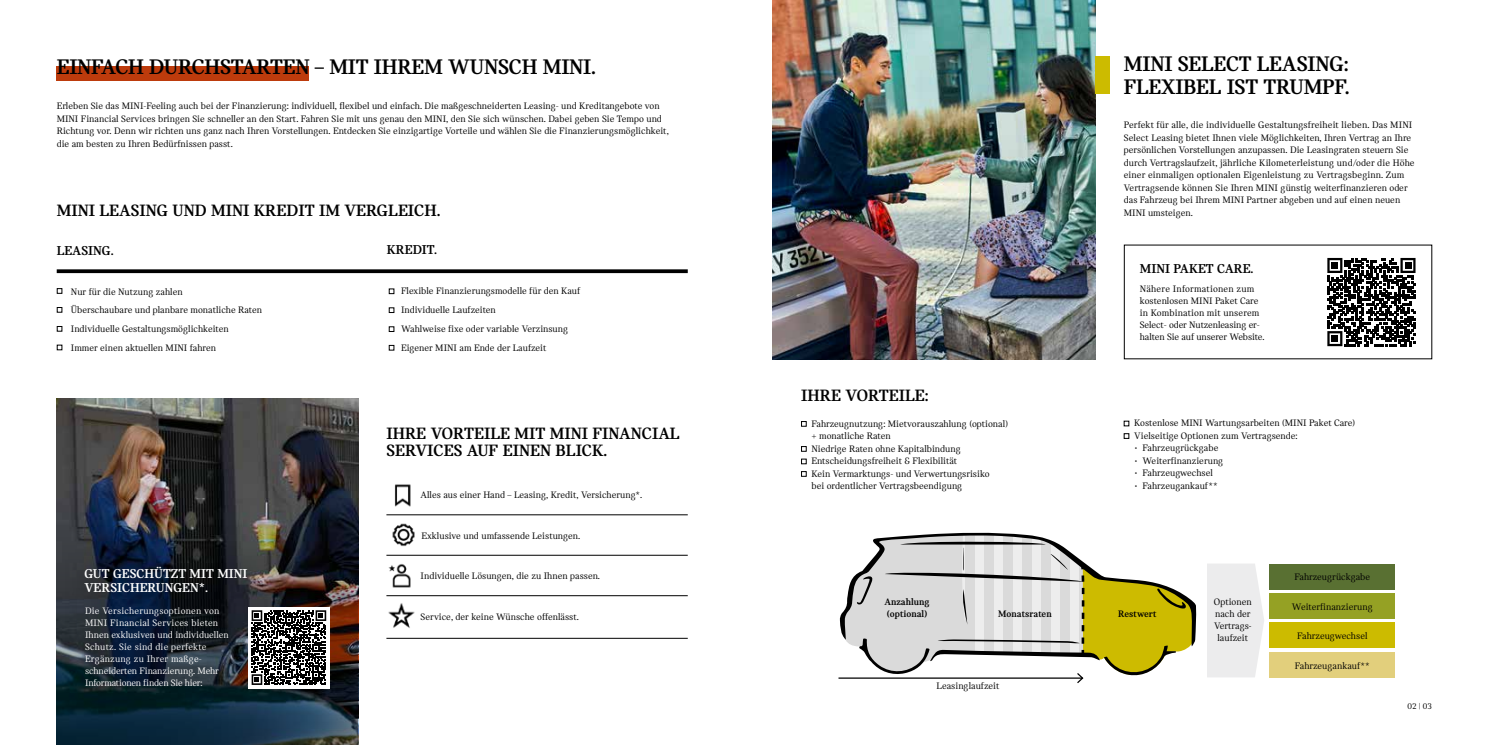
<style>
.page{position:relative;width:1489px;height:745px;background:#fff}
.page>*{position:absolute;margin:0;border:0;box-sizing:border-box;transform-origin:0 0}
.t1{font:700 22.5px/22.5px "MINI Serif";letter-spacing:-.01em;color:#000}
.t2{font:700 17.5px/17.5px "MINI Serif";color:#000}
.t3{font:700 13.75px/13.8px "MINI Serif";color:#fff}
.t4{font:700 13.75px "MINI Serif";color:#000}
.t5{font:10px/12.5px "MINI Serif";color:#000}
.t6{font:10px/12px "MINI Serif";letter-spacing:.01em;color:#fff}
.t7{font:700 10px/12px "MINI Serif";color:#000}
.t8{font:8.75px "MINI Serif";color:#000}
</style>
<div class="page">
<img style="left:772px;top:0;width:323px;height:359px">
<div style="left:1095px;top:57px;width:14px;height:37px;background:#cb0"></div>
<div style="left:56px;top:66px;width:253px;height:14px;background:#bd3b0c"></div>
<hr style="left:838px;top:677px;width:244px;height:1px;background:#000">
<svg style="left:839px;top:532px;width:357px;height:151px"></svg>
<svg style="left:1207px;top:564px;width:57px;height:113px;background:#ededee"></svg>
<div style="left:1269px;top:622px;width:125px;height:25px;background:#cb0"></div>
<div style="left:1269px;top:652px;width:125px;height:25px;background:#e2cf7c"></div>
<div style="left:1269px;top:593px;width:125px;height:25px;background:#95a124"></div>
<div style="left:1269px;top:563px;width:125px;height:26px;background:#597032"></div>
<svg style="left:57px;top:288px;width:5px;height:5px"></svg>
<svg style="left:57px;top:326px;width:5px;height:5px"></svg>
<svg style="left:57px;top:307px;width:5px;height:5px"></svg>
<svg style="left:57px;top:344px;width:5px;height:6px"></svg>
<svg style="left:389px;top:288px;width:5px;height:6px"></svg>
<svg style="left:389px;top:326px;width:5px;height:5px"></svg>
<svg style="left:389px;top:307px;width:5px;height:5px"></svg>
<svg style="left:389px;top:345px;width:5px;height:5px"></svg>
<svg style="left:57px;top:269px;width:630px;height:4px;background:#161616"></svg>
<hr style="left:386px;top:595px;width:301px;height:1px;background:#000">
<hr style="left:386px;top:637px;width:301px;height:1px;background:#000">
<hr style="left:386px;top:554px;width:301px;height:1px;background:#000">
<hr style="left:386px;top:514px;width:301px;height:1px;background:#000">
<img style="left:57px;top:398px;width:301px;height:125px">
<img style="left:57px;top:523px;width:301px;height:221px">
<div style="left:63px;top:585px;width:185px;height:124px;background:#000;opacity:.75"></div>
<div style="left:63px;top:545px;width:205px;height:70px;background:#000;opacity:.75"></div>
<svg style="left:801px;top:421px;width:5px;height:5px"></svg>
<svg style="left:801px;top:446px;width:5px;height:5px"></svg>
<svg style="left:801px;top:458px;width:5px;height:6px"></svg>
<svg style="left:801px;top:471px;width:5px;height:5px"></svg>
<svg style="left:1123px;top:420px;width:6px;height:6px"></svg>
<svg style="left:1123px;top:433px;width:6px;height:5px"></svg>
<img style="left:386px;top:596px;width:34px;height:32px">
<img style="left:388px;top:564px;width:23px;height:24px">
<img style="left:392px;top:523px;width:23px;height:24px">
<img style="left:394px;top:484px;width:17px;height:23px">
<svg style="left:1327px;top:258px;width:88px;height:88px"></svg>
<div style="left:248px;top:606px;width:82px;height:82px;background:#fff"></div>
<svg style="left:251px;top:610px;width:75px;height:74px"></svg>
<h1 class="t1" style="left:57px;top:55px;width:541px">EINFACH DURCHSTARTEN – MIT IHREM WUNSCH MINI.</h1>
<h1 class="t1" style="left:1123px;top:53px;width:227px">MINI SELECT LEASING:<br>FLEXIBEL IST TRUMPF.</h1>
<p class="t5" style="left:57px;top:100px;width:613px">Erleben Sie das MINI-Feeling auch bei der Finanzierung: individuell, flexibel und einfach. Die maßgeschneiderten Leasing- und Kreditangebote von MINI Financial Services bringen Sie schneller an den Start. Fahren Sie mit uns genau den MINI, den Sie sich wünschen. Dabei geben Sie Tempo und Richtung vor. Denn wir richten uns ganz nach Ihren Vorstellungen. Entdecken Sie einzigartige Vorteile und wählen Sie die Finanzierungsmöglichkeit, die am besten zu Ihren Bedürfnissen passt.</p>
<h2 class="t2" style="left:57px;top:201px;width:385px">MINI LEASING UND MINI KREDIT IM VERGLEICH.</h2>
<h3 class="t4" style="left:57px;top:242px;width:58px">LEASING.</h3>
<p class="t5" style="left:71px;top:282px;width:193px;line-height:18.8px">Nur für die Nutzung zahlen<br>Überschaubare und planbare monatliche Raten Individuelle Gestaltungsmöglichkeiten<br>Immer einen aktuellen MINI fahren</p>
<h3 class="t4" style="left:387px;top:242px;width:52px">KREDIT.</h3>
<p class="t5" style="left:401px;top:281px;width:181px;line-height:18.8px">Flexible Finanzierungsmodelle für den Kauf Individuelle Laufzeiten<br>Wahlweise fixe oder variable Verzinsung Eigener MINI am Ende der Laufzeit</p>
<h2 class="t2" style="left:386px;top:424px;width:295px">IHRE VORTEILE MIT MINI FINANCIAL<br>SERVICES AUF EINEN BLICK.</h2>
<p class="t5" style="left:420px;top:488px;width:223px">Alles aus einer Hand – Leasing, Kredit, Versicherung*.</p>
<h3 class="t3" style="left:84px;top:566px;width:165px">GUT GESCHÜTZT MIT MINI<br>VERSICHERUNGEN*.</h3>
<p class="t6" style="left:85px;top:604px;width:145px">Die Versicherungsoptionen von<br>MINI Financial Services bieten<br>Ihnen exklusiven und individuellen<br>Schutz. Sie sind die perfekte<br>Ergänzung zu Ihrer maßge&shy;schneiderten Finanzierung. Mehr<br>Informationen finden Sie hier:</p>
<p class="t5" style="left:421px;top:529px;width:160px">Exklusive und umfassende Leistungen.</p>
<p class="t5" style="left:420px;top:569px;width:181px">Individuelle Lösungen, die zu Ihnen passen.</p>
<p class="t5" style="left:420px;top:609px;width:160px">Service, der keine Wünsche offenlässt.</p>
<p class="t5" style="left:1123px;top:118px;width:292px">Perfekt für alle, die individuelle Gestaltungsfreiheit lieben. Das MINI Select Leasing bietet Ihnen viele Möglichkeiten, Ihren Vertrag an Ihre persönlichen Vorstellungen anzupassen. Die Leasingraten steuern Sie durch Vertragslaufzeit, jährliche Kilometerleistung und/oder die Höhe einer einmaligen optionalen Eigenleistung zu Vertragsbeginn. Zum Vertragsende können Sie Ihren MINI günstig weiterfinanzieren oder das Fahrzeug bei Ihrem MINI Partner abgeben und auf einen neuen MINI umsteigen.</p>
<h3 class="t4" style="left:1139px;top:260px;width:115px">MINI PAKET CARE.</h3>
<p class="t5" style="left:1139px;top:282px;width:126px;line-height:12px">Nähere Informationen zum kostenlosen MINI Paket Care in Kombination mit unserem<br>Select- oder Nutzenleasing er&shy;halten Sie auf unserer Website.</p>
<h2 class="t2" style="left:801px;top:386px;width:129px">IHRE VORTEILE:</h2>
<p class="t5" style="left:811px;top:417px;width:198px">Fahrzeugnutzung: Mietvorauszahlung (optional) + monatliche Raten<br>Niedrige Raten ohne Kapitalbindung Entscheidungsfreiheit &amp; Flexibilität<br>Kein Vermarktungs- und Verwertungsrisiko<br>bei ordentlicher Vertragsbeendigung</p>
<p class="t5" style="left:1133px;top:416px;width:223px">Kostenlose MINI Wartungsarbeiten (MINI Paket Care)<br>Vielseitige Optionen zum Vertragsende:</p>
<p class="t5" style="left:1134px;top:441px;width:85px">• Fahrzeugrückgabe</p>
<p class="t5" style="left:1134px;top:454px;width:90px">• Weiterfinanzierung</p>
<p class="t5" style="left:1134px;top:466px;width:79px">• Fahrzeugwechsel</p>
<p class="t5" style="left:1134px;top:479px;width:84px">• Fahrzeugankauf**</p>
<p class="t7" style="left:884px;top:595px;width:47px">Anzahlung (optional)</p>
<p class="t7" style="left:998px;top:607px;width:55px">Monatsraten</p>
<p class="t5" style="left:936px;top:679px;width:64px">Leasinglaufzeit</p>
<p class="t7" style="left:1118px;top:607px;width:40px">Restwert</p>
<p class="t5" style="left:1213px;top:595px;width:39px;line-height:12px;text-align:center">Optionen nach der<br>Vertrags&shy;laufzeit</p>
<p class="t5" style="left:1294px;top:570px;width:77px">Fahrzeugrückgabe</p>
<p class="t5" style="left:1291px;top:600px;width:82px">Weiterfinanzierung</p>
<p class="t5" style="left:1297px;top:629px;width:72px">Fahrzeugwechsel</p>
<p class="t5" style="left:1294px;top:658px;width:76px">Fahrzeugankauf**</p>
<p class="t8" style="left:1407px;top:700px;width:26px">02 | 03</p>
</div>
